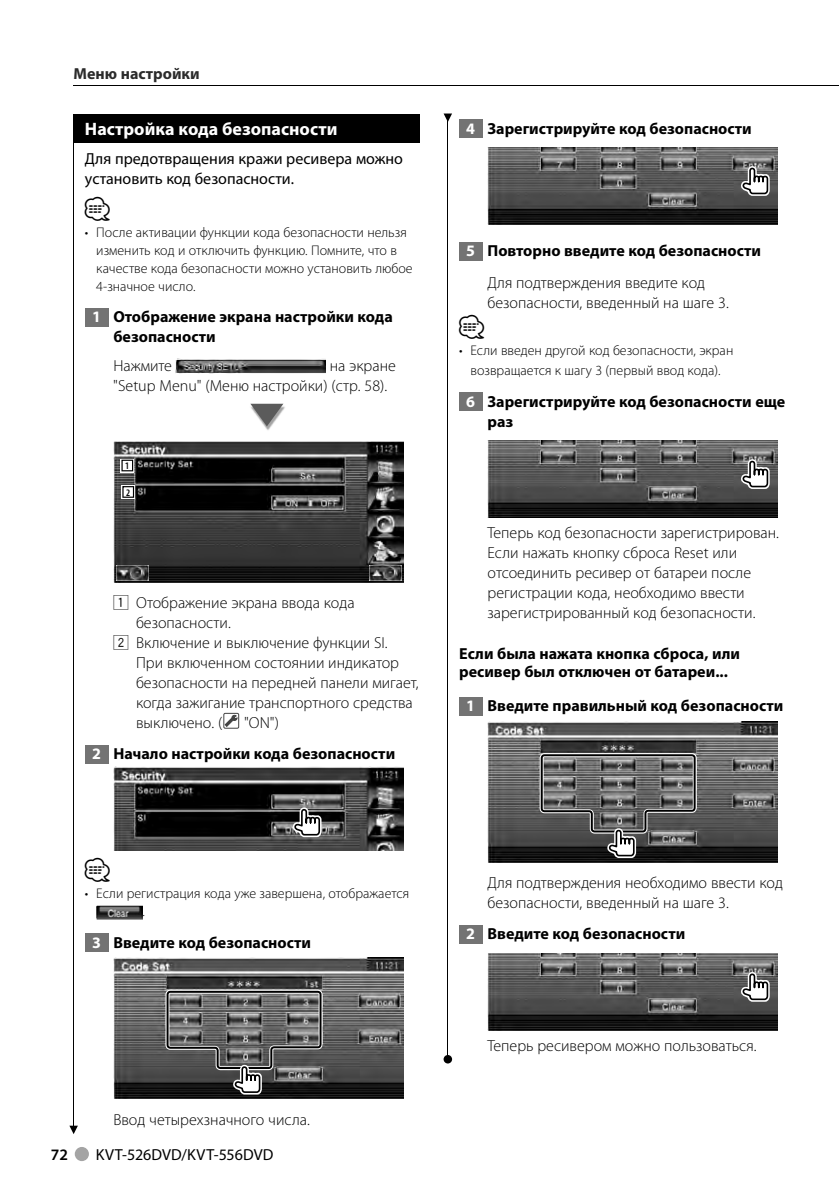
<style>
.page{position:relative;width:839px;height:1191px;background:#fff}
.page>*{position:absolute;margin:0;border:0;box-sizing:border-box;transform-origin:0 0}
.t1{font:24px "Car Symble";color:#000}
.t2{font:700 18px "Myriad Pro";color:#fff}
.t3{font:300 16px/20px "Myriad Pro";color:#000}
.t4{font:700 16px/20px "Myriad Pro";color:#000}
.t5{font:16px/20px "Myriad Pro";color:#000}
.t6{font:700 16px "Myriad Pro";color:#2b2b2b}
.t7{font:600 16px "Myriad Pro";color:#000}
.t8{font:300 14px/18px "Myriad Pro";color:#000}
.t9{font:600 condensed 10px "Myriad Pro";color:#000}
.s1{color:#fff}
.s2{font-family:"Akakusuji";font-weight:400}
.s3{font-weight:300}
</style>
<div class="page">
<div style="left:75px;top:1147px;width:14px;height:14px;background:#a4a4a4;border-radius:50%"></div>
<hr style="left:74px;top:85px;width:765px;height:1px;background:#000">
<div style="left:74px;top:114px;width:345px;height:29px;background:#000"></div>
<div style="left:85px;top:308px;width:23px;height:18px;background:#737373"></div>
<div style="left:85px;top:745px;width:23px;height:18px;background:#737373"></div>
<div style="left:85px;top:933px;width:23px;height:18px;background:#737373"></div>
<img style="left:176px;top:359px;width:150px;height:14px">
<img style="left:264px;top:406px;width:21px;height:24px">
<svg style="left:250px;top:404px;width:33px;height:22px"></svg>
<img style="left:113px;top:441px;width:290px;height:141px">
<svg style="left:121px;top:459px;width:13px;height:13px"></svg>
<svg style="left:121px;top:460px;width:12px;height:11px"></svg>
<svg style="left:122px;top:485px;width:13px;height:13px"></svg>
<svg style="left:122px;top:486px;width:12px;height:12px"></svg>
<img style="left:117px;top:565px;width:32px;height:15px">
<img style="left:369px;top:565px;width:32px;height:15px">
<div style="left:223px;top:713px;width:16px;height:15px;border:1px solid #434343"></div>
<svg style="left:224px;top:715px;width:14px;height:12px"></svg>
<img style="left:113px;top:767px;width:290px;height:83px">
<svg style="left:292px;top:807px;width:29px;height:30px"></svg>
<img style="left:96px;top:905px;width:47px;height:15px">
<img style="left:113px;top:958px;width:290px;height:141px">
<svg style="left:165px;top:989px;width:158px;height:105px;background:#646464"></svg>
<div style="left:459px;top:119px;width:23px;height:18px;background:#737373"></div>
<div style="left:459px;top:242px;width:23px;height:18px;background:#737373"></div>
<div style="left:459px;top:393px;width:23px;height:18px;background:#737373"></div>
<div style="left:459px;top:697px;width:23px;height:18px;background:#737373"></div>
<div style="left:459px;top:925px;width:23px;height:18px;background:#737373"></div>
<img style="left:488px;top:147px;width:289px;height:78px">
<svg style="left:740px;top:165px;width:31px;height:32px"></svg>
<img style="left:488px;top:440px;width:289px;height:78px">
<svg style="left:740px;top:458px;width:31px;height:32px"></svg>
<img style="left:488px;top:721px;width:289px;height:141px">
<svg style="left:540px;top:753px;width:157px;height:105px;background:#646464"></svg>
<img style="left:488px;top:953px;width:289px;height:78px">
<svg style="left:740px;top:972px;width:30px;height:30px"></svg>
<hr style="left:448px;top:116px;width:1px;height:943px;background:#000">
<svg style="left:444px;top:113px;width:8px;height:9px"></svg>
<div style="left:444px;top:1055px;width:8px;height:8px;background:#000;border-radius:50%"></div>
<hr style="left:73px;top:114px;width:1px;height:1017px;background:#000">
<svg style="left:69px;top:1125px;width:9px;height:9px"></svg>
<p class="t6" style="left:74px;top:68px;width:127px">Меню настройки</p>
<p class="t2" style="left:85px;top:122px;width:254px">Настройка кода безопасности</p>
<p class="t5" style="left:85px;top:149px;width:320px">Для предотвращения кражи ресивера можно установить код безопасности.</p>
<h1 class="t1" style="left:85px;top:196px;width:27px">⁄</h1>
<p class="t8" style="left:96px;top:224px;width:318px;text-indent:-11px">• После активации функции кода безопасности нельзя изменить код и отключить функцию. Помните, что в качестве кода безопасности можно установить любое 4-значное число.</p>
<p class="t4" style="left:113px;top:308px;width:281px;text-indent:-21px"><span class="s1">1</span> Отображение экрана настройки кода безопасности</p>
<p class="t3" style="left:113px;top:356px;width:60px">Нажмите</p>
<p class="t3" style="left:113px;top:356px;width:284px;text-indent:216px">на экране "Setup Menu" (Меню настройки) (стр. 58).</p>
<p class="t9" style="left:125px;top:462px;width:6px">1</p>
<p class="t9" style="left:126px;top:488px;width:6px">2</p>
<p class="t3" style="left:113px;top:593px;width:243px"><span class="s2">1</span> Отображение экрана ввода кода</p>
<p class="t3" style="left:136px;top:613px;width:96px">безопасности.</p>
<p class="t3" style="left:113px;top:633px;width:276px"><span class="s2">2</span> Включение и выключение функции SI.</p>
<p class="t3" style="left:136px;top:653px;width:265px">При включенном состоянии индикатор</p>
<p class="t3" style="left:136px;top:673px;width:284px">безопасности на передней панели мигает,</p>
<p class="t3" style="left:136px;top:693px;width:278px">когда зажигание транспортного средства</p>
<p class="t3" style="left:136px;top:713px;width:88px">выключено. (</p>
<p class="t4" style="left:92px;top:708px;width:305px;line-height:31.4px;text-indent:152px"><span class="s3">"ON")<br></span><span class="s1">2</span> Начало настройки кода безопасности</p>
<h1 class="t1" style="left:85px;top:857px;width:27px">⁄</h1>
<p class="t8" style="left:143px;top:885px;width:268px;text-indent:-58px">• Если регистрация кода уже завершена, отображается .</p>
<p class="t4" style="left:92px;top:933px;width:220px"><span class="s1">3</span> Введите код безопасности</p>
<p class="t3" style="left:113px;top:1110px;width:198px">Ввод четырехзначного числа.</p>
<p class="t7" style="left:51px;top:1148px;width:19px">72</p>
<p class="t5" style="left:96px;top:1145px;width:179px">KVT-526DVD/KVT-556DVD</p>
<p class="t4" style="left:466px;top:119px;width:287px"><span class="s1">4</span> Зарегистрируйте код безопасности</p>
<p class="t4" style="left:488px;top:236px;width:275px;line-height:31.4px;text-indent:-21px"><span class="s1">5</span> Повторно введите код безопасности<br><span class="s3">Для подтверждения введите код</span></p>
<p class="t3" style="left:488px;top:293px;width:243px">безопасности, введенный на шаге 3.</p>
<h1 class="t1" style="left:459px;top:314px;width:27px">⁄</h1>
<p class="t8" style="left:459px;top:341px;width:276px;line-height:20px;text-align:center">• Если введен другой код безопасности, экран возвращается к шагу 3 (первый ввод кода).</p>
<p class="t4" style="left:488px;top:392px;width:299px;text-indent:-21px"><span class="s1">6</span> Зарегистрируйте код безопасности еще раз</p>
<p class="t3" style="left:488px;top:524px;width:293px">Теперь код безопасности зарегистрирован.<br>Если нажать кнопку сброса Reset или отсоединить ресивер от батареи после регистрации кода, необходимо ввести зарегистрированный код безопасности.</p>
<p class="t4" style="left:459px;top:645px;width:282px;line-height:18px">Если была нажата кнопка сброса, или ресивер был отключен от батареи...</p>
<p class="t4" style="left:466px;top:697px;width:319px"><span class="s1">1</span> Введите правильный код безопасности</p>
<p class="t3" style="left:488px;top:874px;width:297px">Для подтверждения необходимо ввести код безопасности, введенный на шаге 3.</p>
<p class="t4" style="left:466px;top:925px;width:220px"><span class="s1">2</span> Введите код безопасности</p>
<p class="t3" style="left:488px;top:1036px;width:271px">Теперь ресивером можно пользоваться.</p>
</div>
